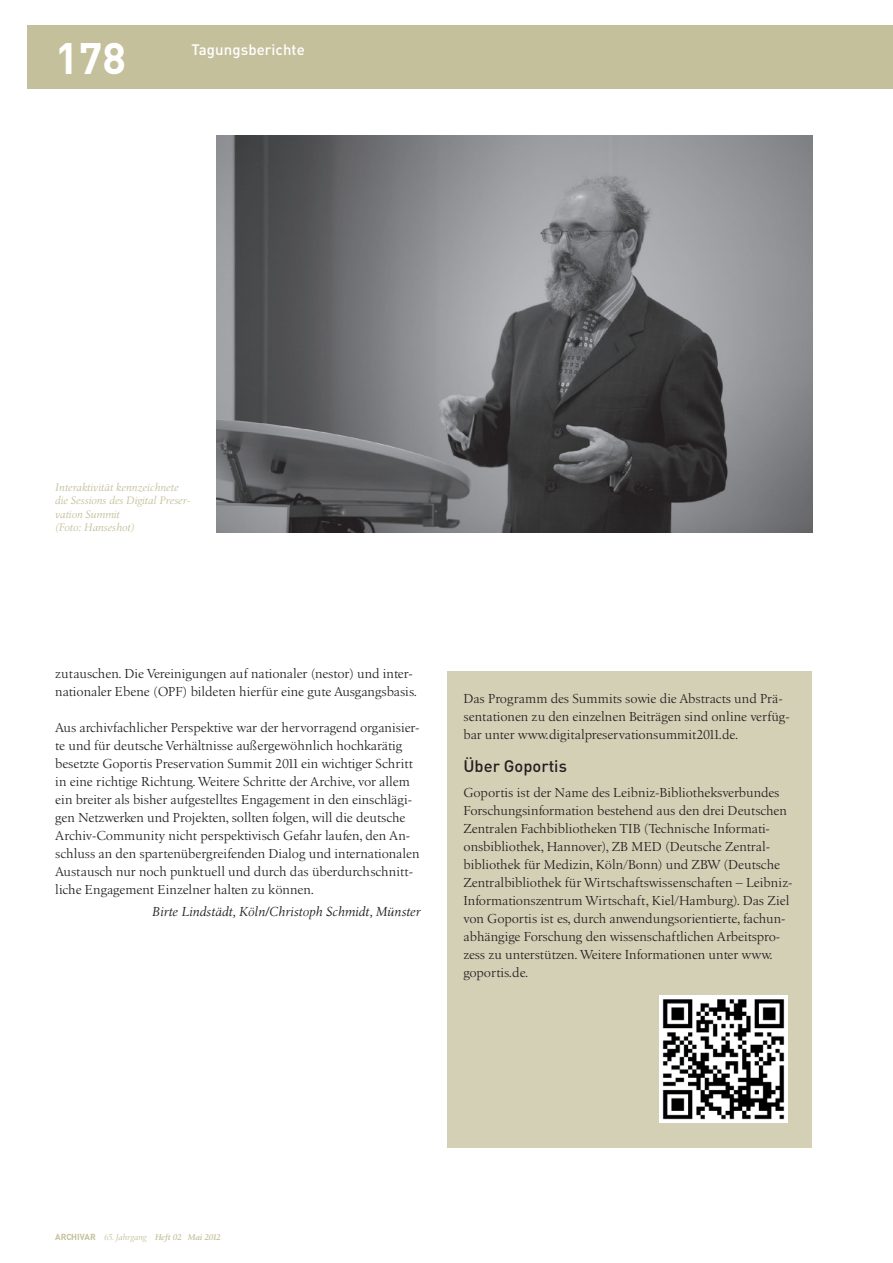
<style>
.page{position:relative;width:893px;height:1263px;background:#fff}
.page>*{position:absolute;margin:0;border:0;box-sizing:border-box;transform-origin:0 0}
.t1{font:700 43.5px "DIN";color:#fff}
.t2{font:500 16.5px "DIN";color:#231f20}
.t3{font:500 15px "DIN";letter-spacing:.005em;color:#fff}
.t4{font:13.5px/18px "Birka";color:#231f20}
.t5{font:italic 13.5px "Birka";color:#231f20}
.t6{font:italic 11.25px/13.5px "Birka";letter-spacing:-.015em;color:#c5c09c}
.t7{font:italic 600 8.7px "Birka";letter-spacing:-.025em;color:#c5c09c}
.s1{font-family:"DIN";font-weight:700;font-style:normal}
.s2{font-weight:400}
</style>
<div class="page">
<div style="left:28px;top:25px;width:865px;height:64px;background:#c5c09c"></div>
<div style="left:447px;top:671px;width:365px;height:476px;background:#d4d0b6"></div>
<img style="left:217px;top:136px;width:595px;height:396px">
<img style="left:660px;top:995px;width:127px;height:127px">
<h1 class="t1" style="left:55px;top:29px;width:72px">178</h1>
<p class="t3" style="left:191px;top:39px;width:115px">Tagungsberichte</p>
<p class="t6" style="left:55px;top:480px;width:137px">Interaktivität kennzeichnete die Sessions des Digital Preser&shy;vation Summit<br>(Foto: Hanseshot)</p>
<p class="t4" style="left:55px;top:665px;width:363px">zutauschen. Die Vereinigungen auf nationaler (nestor) und inter&shy;nationaler Ebene (OPF) bildeten hierfür eine gute Ausgangsbasis.</p>
<p class="t4" style="left:55px;top:719px;width:366px">Aus archivfachlicher Perspektive war der hervorragend organisier&shy;te und für deutsche Verhältnisse außergewöhnlich hochkarätig besetzte Goportis Preservation Summit 2011 ein wichtiger Schritt in eine richtige Richtung. Weitere Schritte der Archive, vor allem ein breiter als bisher aufgestelltes Engagement in den einschlägi&shy;gen Netzwerken und Projekten, sollten folgen, will die deutsche Archiv-Community nicht perspektivisch Gefahr laufen, den An&shy;schluss an den spartenübergreifenden Dialog und internationalen Austausch nur noch punktuell und durch das überdurchschnitt&shy;liche Engagement Einzelner halten zu können.</p>
<p class="t5" style="left:152px;top:904px;width:270px">Birte Lindstädt, Köln/Christoph Schmidt, Münster</p>
<p class="t4" style="left:463px;top:689px;width:328px">Das Programm des Summits sowie die Abstracts und Prä&shy;sentationen zu den einzelnen Beiträgen sind online verfüg&shy;bar unter www.digitalpreservationsummit2011.de.</p>
<p class="t2" style="left:463px;top:755px;width:105px">Über Goportis</p>
<p class="t4" style="left:463px;top:783px;width:330px">Goportis ist der Name des Leibniz-Bibliotheksverbundes Forschungsinformation bestehend aus den drei Deutschen Zentralen Fachbibliotheken TIB (Technische Informati&shy;onsbibliothek, Hannover), ZB MED (Deutsche Zentral&shy;bibliothek für Medizin, Köln/Bonn) und ZBW (Deutsche Zentralbibliothek für Wirtschaftswissenschaften – Leibniz-Informationszentrum Wirtschaft, Kiel/Hamburg). Das Ziel von Goportis ist es, durch anwendungsorientierte, fachun&shy;abhängige Forschung den wissenschaftlichen Arbeitspro&shy;zess zu unterstützen. Weitere Informationen unter www. goportis.de.</p>
<p class="t7" style="left:55px;top:1232px;width:167px"><span class="s1">ARCHIVAR</span> <span class="s2">65. Jahrgang</span> Heft 02 Mai 2012</p>
</div>
